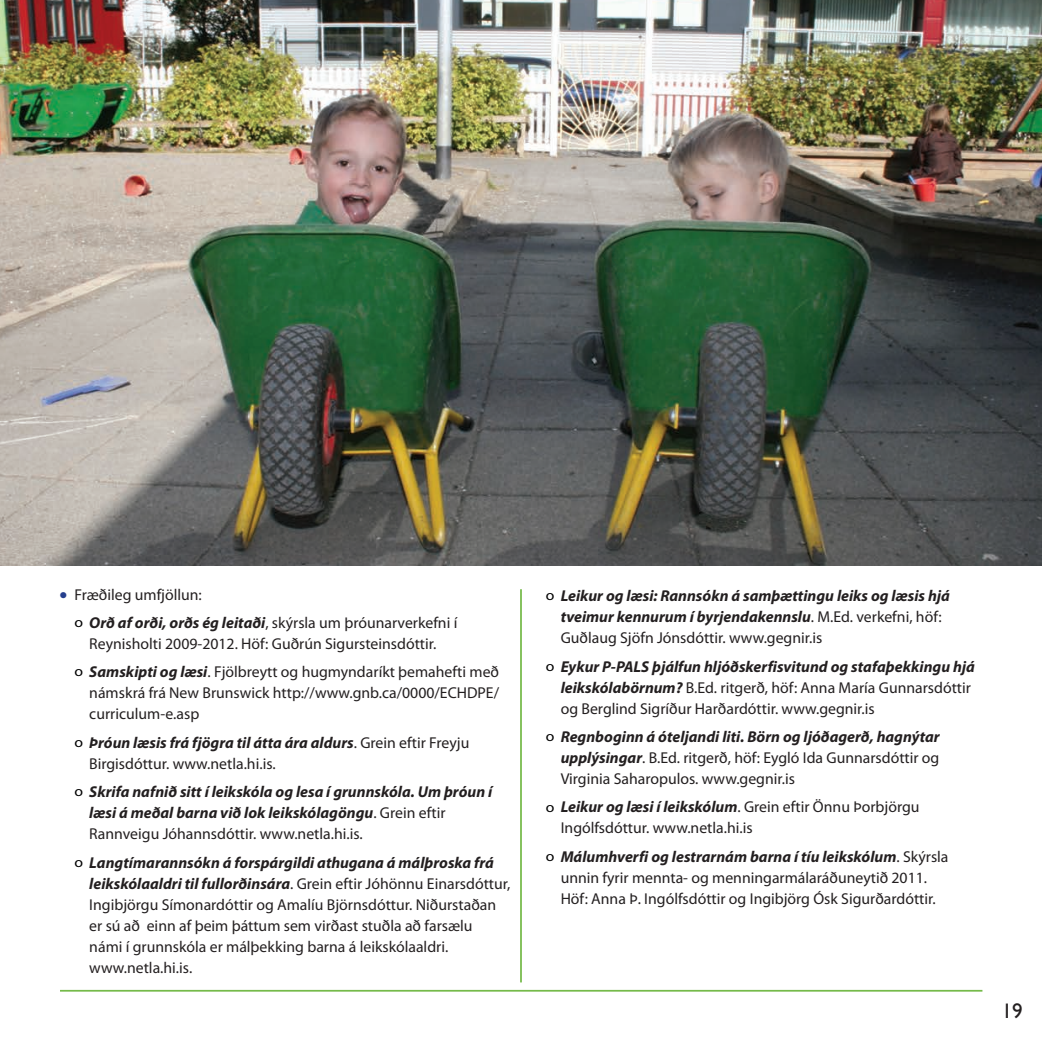
<style>
.page{position:relative;width:1042px;height:1042px;background:#fff}
.page>*{position:absolute;margin:0;border:0;box-sizing:border-box;transform-origin:0 0}
.t1{font:21px "Gill Sans";color:#231f20}
.t2{font:15.75px/21px "Myriad Pro";color:#231f20}
.t3{font:italic 700 15.75px/21px "Myriad Pro";color:#231f20}
.s1{color:#253f8e}
.s2{font-size:14.17px;color:#000001}
.s3{font-weight:700;font-style:italic}
.s4{font-weight:400;font-style:normal;font-size:14.17px;color:#000001}
.s5{font-weight:400;font-style:normal}
</style>
<div class="page">
<img style="left:0;top:0;width:1042px;height:566px">
<hr style="left:60px;top:990px;width:922px;height:1px;background:#75ba4a">
<hr style="left:520px;top:589px;width:2px;height:393px;background:#75ba4a">
<p class="t2" style="left:74px;top:580px;width:384px;line-height:28.5px;text-indent:-15px"><span class="s1">●</span> Fræðileg umfjöllun:<br><span class="s2">o</span> <span class="s3">Orð af orði, orðs ég leitaði</span>, skýrsla um þróunarverkefni í</p>
<p class="t2" style="left:74px;top:629px;width:426px;line-height:28.2px;text-indent:15px">Reynisholti 2009-2012. Höf: Guðrún Sigursteinsdóttir.<br><span class="s2">o</span> <span class="s3">Samskipti og læsi</span>. Fjölbreytt og hugmyndaríkt þemahefti með</p>
<p class="t2" style="left:89px;top:682px;width:411px">námskrá frá New Brunswick http://www.gnb.ca/0000/ECHDPE/ curriculum-e.asp</p>
<p class="t2" style="left:89px;top:732px;width:381px;text-indent:-15px"><span class="s2">o</span> <span class="s3">Þróun læsis frá fjögra til átta ára aldurs</span>. Grein eftir Freyju<br>Birgisdóttur. www.netla.hi.is.</p>
<p class="t3" style="left:89px;top:781px;width:404px;text-indent:-15px"><span class="s4">o</span> Skrifa nafnið sitt í leikskóla og lesa í grunnskóla. Um þróun í læsi á meðal barna við lok leikskólagöngu<span class="s5">. Grein eftir<br>Rannveigu Jóhannsdóttir. www.netla.hi.is.</span></p>
<p class="t2" style="left:89px;top:851px;width:422px;text-indent:-15px"><span class="s2">o</span> <span class="s3">Langtímarannsókn á forspárgildi athugana á málþroska frá leikskólaaldri til fullorðinsára</span>. Grein eftir Jóhönnu Einarsdóttur, Ingibjörgu Símonardóttir og Amalíu Björnsdóttur. Niðurstaðan er sú að einn af þeim þáttum sem virðast stuðla að farsælu<br>námi í grunnskóla er málþekking barna á leikskólaaldri. www.netla.hi.is.</p>
<p class="t3" style="left:561px;top:585px;width:391px;text-indent:-15px"><span class="s4">o</span> Leikur og læsi: Rannsókn á samþættingu leiks og læsis hjá tveimur kennurum í byrjendakennslu<span class="s5">. M.Ed. verkefni, höf:<br>Guðlaug Sjöfn Jónsdóttir. www.gegnir.is</span></p>
<p class="t2" style="left:561px;top:655px;width:416px;text-indent:-15px"><span class="s2">o</span> <span class="s3">Eykur P-PALS þjálfun hljóðskerfisvitund og stafaþekkingu hjá leikskólabörnum?</span> B.Ed. ritgerð, höf: Anna María Gunnarsdóttir og Berglind Sigríður Harðardóttir. www.gegnir.is</p>
<p class="t2" style="left:561px;top:726px;width:380px;text-align:justify;text-indent:-15px"><span class="s2">o</span> <span class="s3">Regnboginn á óteljandi liti. Börn og ljóðagerð, hagnýtar upplýsingar</span>. B.Ed. ritgerð, höf: Eygló Ida Gunnarsdóttir og Virginia Saharopulos. www.gegnir.is</p>
<p class="t2" style="left:561px;top:796px;width:360px;text-indent:-15px"><span class="s2">o</span> <span class="s3">Leikur og læsi í leikskólum</span>. Grein eftir Önnu Þorbjörgu<br>Ingólfsdóttur. www.netla.hi.is</p>
<p class="t2" style="left:546px;top:845px;width:404px;text-align:center"><span class="s2">o</span> <span class="s3">Málumhverfi og lestrarnám barna í tíu leikskólum</span>. Skýrsla unnin fyrir mennta- og menningarmálaráðuneytið 2011.<br>Höf: Anna Þ. Ingólfsdóttir og Ingibjörg Ósk Sigurðardóttir.</p>
<h1 class="t1" style="left:1001px;top:998px;width:22px">19</h1>
</div>
